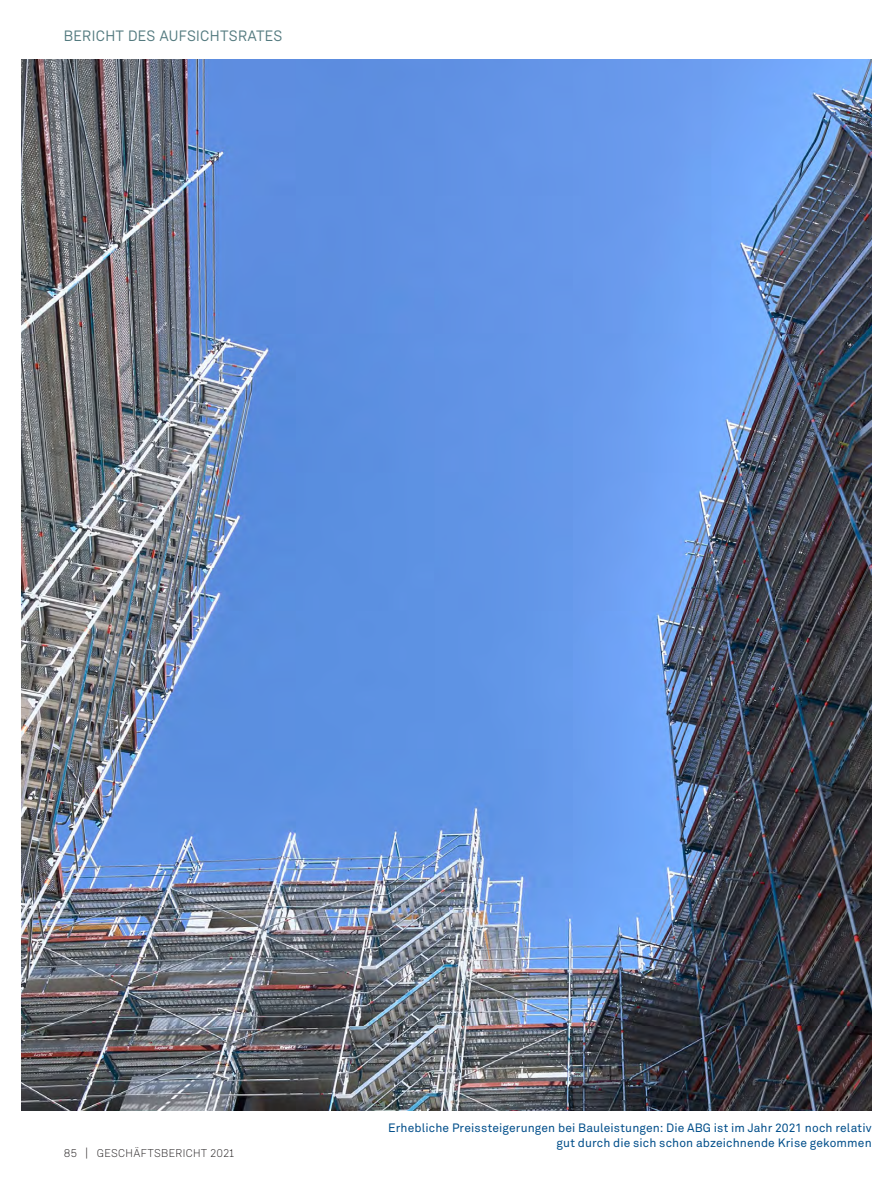
<style>
.page{position:relative;width:893px;height:1191px;background:#fff}
.page>*{position:absolute;margin:0;border:0;box-sizing:border-box;transform-origin:0 0}
.t1{font:15px "Weissenhof Grotesk";letter-spacing:.02em;color:#537a7f}
.t2{font:12px/15px "Akkurat Std";letter-spacing:.01em;color:#004e8a;text-align:right}
.t3{font:300 11.25px "Weissenhof Grotesk";letter-spacing:.03em;color:#231f20}
</style>
<div class="page">
<img style="left:21px;top:60px;width:851px;height:1050px">
<p class="t1" style="left:64px;top:27px;width:220px">BERICHT DES AUFSICHTSRATES</p>
<p class="t3" style="left:64px;top:1146px;width:172px">85 | GESCHÄFTSBERICHT 2021</p>
<p class="t2" style="left:388px;top:1120px;width:485px">Erhebliche Preissteigerungen bei Bauleistungen: Die ABG ist im Jahr 2021 noch relativ gut durch die sich schon abzeichnende Krise gekommen</p>
</div>
